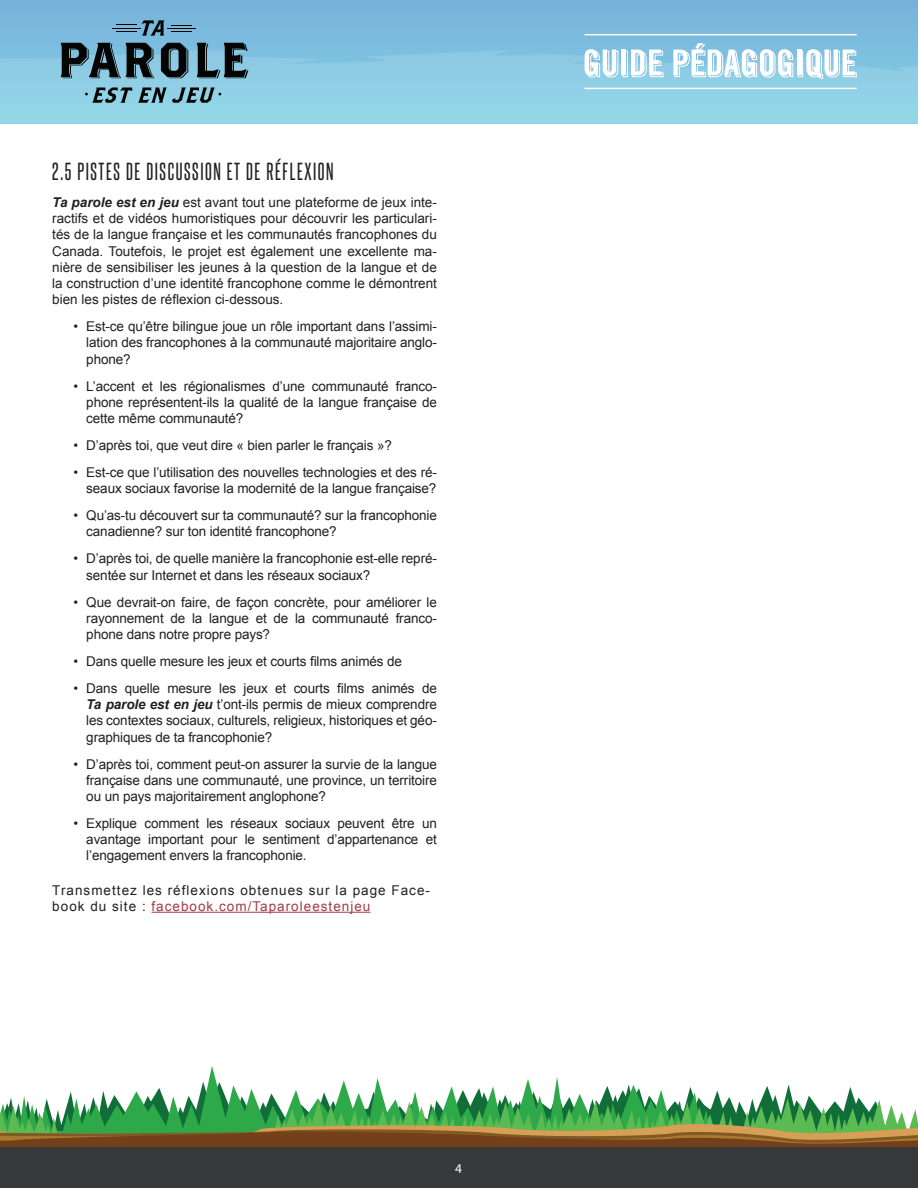
<style>
.page{position:relative;width:918px;height:1188px;background:#fff}
.page>*{position:absolute;margin:0;border:0;box-sizing:border-box;transform-origin:0 0}
.t1{font:21px "Steelfish Rg";letter-spacing:.075em;color:#231f20}
.t2{font:13.5px/16.2px "Arial";letter-spacing:-.01em;color:#231f20;text-align:justify}
.t3{font:13.5px/16.2px "Arial";letter-spacing:.075em;color:#231f20}
.t4{font:700 13.5px "Trade Gothic";color:#fff}
.s1{font-weight:700;font-style:italic}
.s2{color:#a23b46}
</style>
<div class="page">
<svg style="left:0;top:1082px;width:918px;height:66px"></svg>
<div style="left:0;top:0;width:918px;height:123px;background:#7ab7dc"></div>
<svg style="left:0;top:50px;width:918px;height:73px;background:#8fd0e5"></svg>
<div style="left:0;top:1148px;width:918px;height:40px;background:#363839"></div>
<svg style="left:61px;top:43px;width:93px;height:35px;background:#3e5a65"></svg>
<svg style="left:161px;top:43px;width:27px;height:35px"></svg>
<svg style="left:197px;top:43px;width:51px;height:35px;background:#456470"></svg>
<svg style="left:112px;top:20px;width:83px;height:16px"></svg>
<svg style="left:85px;top:87px;width:47px;height:16px"></svg>
<svg style="left:138px;top:87px;width:83px;height:16px"></svg>
<svg style="left:585px;top:43px;width:272px;height:36px"></svg>
<hr style="left:585px;top:34px;width:272px;height:1px;background:#fff">
<hr style="left:585px;top:88px;width:272px;height:1px;background:#fff">
<hr style="left:152px;top:912px;width:219px;height:1px;background:#a23b46">
<p class="t1" style="left:52px;top:159px;width:283px">2.5 PISTES DE DISCUSSION ET DE RÉFLEXION</p>
<p class="t2" style="left:52px;top:194px;width:386px"><span class="s1">Ta parole est en jeu</span> est avant tout une plateforme de jeux inte&shy;ractifs et de vidéos humoristiques pour découvrir les particulari&shy;tés de la langue française et les communautés francophones du Canada. Toutefois, le projet est également une excellente ma&shy;nière de sensibiliser les jeunes à la question de la langue et de la construction d’une identité francophone comme le démontrent bien les pistes de réflexion ci-dessous.</p>
<p class="t2" style="left:86px;top:319px;width:352px;text-indent:-13px">• Est-ce qu’être bilingue joue un rôle important dans l’assimi&shy;lation des francophones à la communauté majoritaire anglo&shy;phone?</p>
<p class="t2" style="left:86px;top:378px;width:352px;text-indent:-13px">• L’accent et les régionalismes d’une communauté franco&shy;phone représentent-ils la qualité de la langue française de cette même communauté?</p>
<p class="t2" style="left:74px;top:437px;width:320px">• D’après toi, que veut dire « bien parler le français »?</p>
<p class="t2" style="left:74px;top:464px;width:365px;text-align:right">• Est-ce que l’utilisation des nouvelles technologies et des ré&shy;seaux sociaux favorise la modernité de la langue française?</p>
<p class="t2" style="left:86px;top:508px;width:352px;text-indent:-13px">• Qu’as-tu découvert sur ta communauté? sur la francophonie canadienne? sur ton identité francophone?</p>
<p class="t2" style="left:86px;top:551px;width:352px;text-indent:-13px">• D’après toi, de quelle manière la francophonie est-elle repré&shy;sentée sur Internet et dans les réseaux sociaux?</p>
<p class="t2" style="left:86px;top:594px;width:352px;text-indent:-13px">• Que devrait-on faire, de façon concrète, pour améliorer le rayonnement de la langue et de la communauté franco&shy;phone dans notre propre pays?</p>
<p class="t2" style="left:74px;top:653px;width:330px">• Dans quelle mesure les jeux et courts films animés de</p>
<p class="t2" style="left:86px;top:680px;width:352px;text-indent:-13px">• Dans quelle mesure les jeux et courts films animés de <span class="s1">Ta parole est en jeu</span> t’ont-ils permis de mieux comprendre les contextes sociaux, culturels, religieux, historiques et géo&shy;graphiques de ta francophonie?</p>
<p class="t2" style="left:86px;top:756px;width:352px;text-indent:-13px">• D’après toi, comment peut-on assurer la survie de la langue française dans une communauté, une province, un territoire ou un pays majoritairement anglophone?</p>
<p class="t2" style="left:86px;top:815px;width:352px;text-indent:-13px">• Explique comment les réseaux sociaux peuvent être un avantage important pour le sentiment d’appartenance et l’engagement envers la francophonie.</p>
<p class="t3" style="left:52px;top:882px;width:379px">Transmettez les réflexions obtenues sur la page Face&shy;book du site : <span class="s2">facebook.com/Taparoleestenjeu</span></p>
<p class="t4" style="left:455px;top:1160px;width:8px">4</p>
</div>
